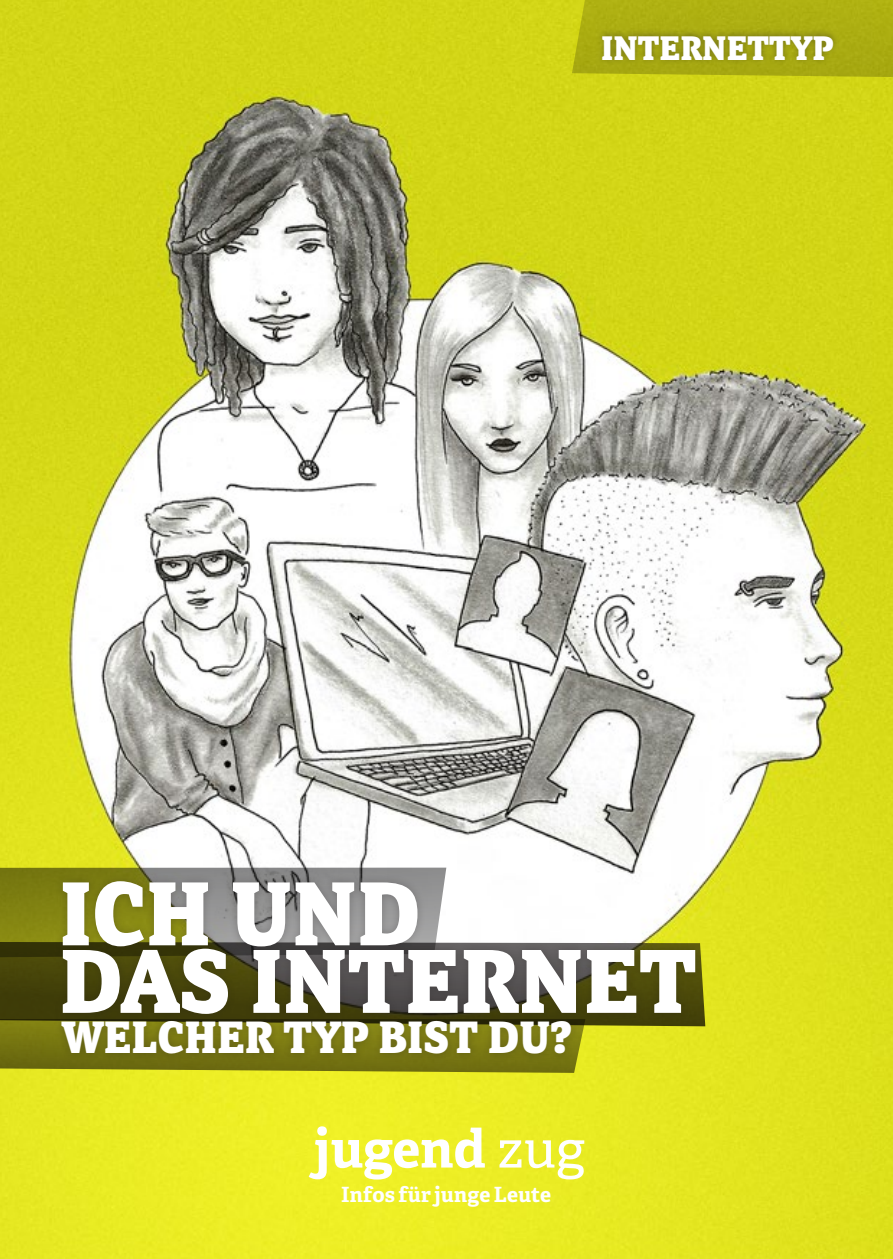
<style>
.page{position:relative;width:893px;height:1259px;background:#fff}
.page>*{position:absolute;margin:0;border:0;box-sizing:border-box;transform-origin:0 0}
.t1{font:800 95.7px/67.5px "Directa Serif";color:#fff}
.t2{font:800 47.7px "Directa Serif";color:#fff}
.t3{font:800 36px "Directa Serif";color:#fff}
.t4{font:700 21px "Adelle PE";letter-spacing:.01em;color:#fff}
</style>
<div class="page">
<img style="left:0;top:0;width:893px;height:1259px">
<svg style="left:0;top:867px;width:446px;height:75px;background:#858636"></svg>
<svg style="left:0;top:942px;width:705px;height:84px;background:#424008"></svg>
<svg style="left:0;top:1019px;width:585px;height:54px;background:#848313"></svg>
<svg style="left:572px;top:0;width:321px;height:81px;background:#b1b312"></svg>
<div style="left:52px;top:873px;width:652px;height:190px;background:#231f20;opacity:.28"></div>
<div style="left:596px;top:28px;width:244px;height:38px;background:#231f20;opacity:.4"></div>
<svg style="left:309px;top:1126px;width:176px;height:53px"></svg>
<svg style="left:499px;top:1139px;width:85px;height:40px"></svg>
<h3 class="t3" style="left:601px;top:25px;width:234px">INTERNETTYP</h3>
<h1 class="t1" style="left:60px;top:882px;width:638px">ICH UND<br>DAS INTERNET</h1>
<h2 class="t2" style="left:62px;top:1007px;width:510px">WELCHER TYP BIST DU?</h2>
<p class="t4" style="left:341px;top:1179px;width:211px">Infos für junge Leute</p>
</div>
